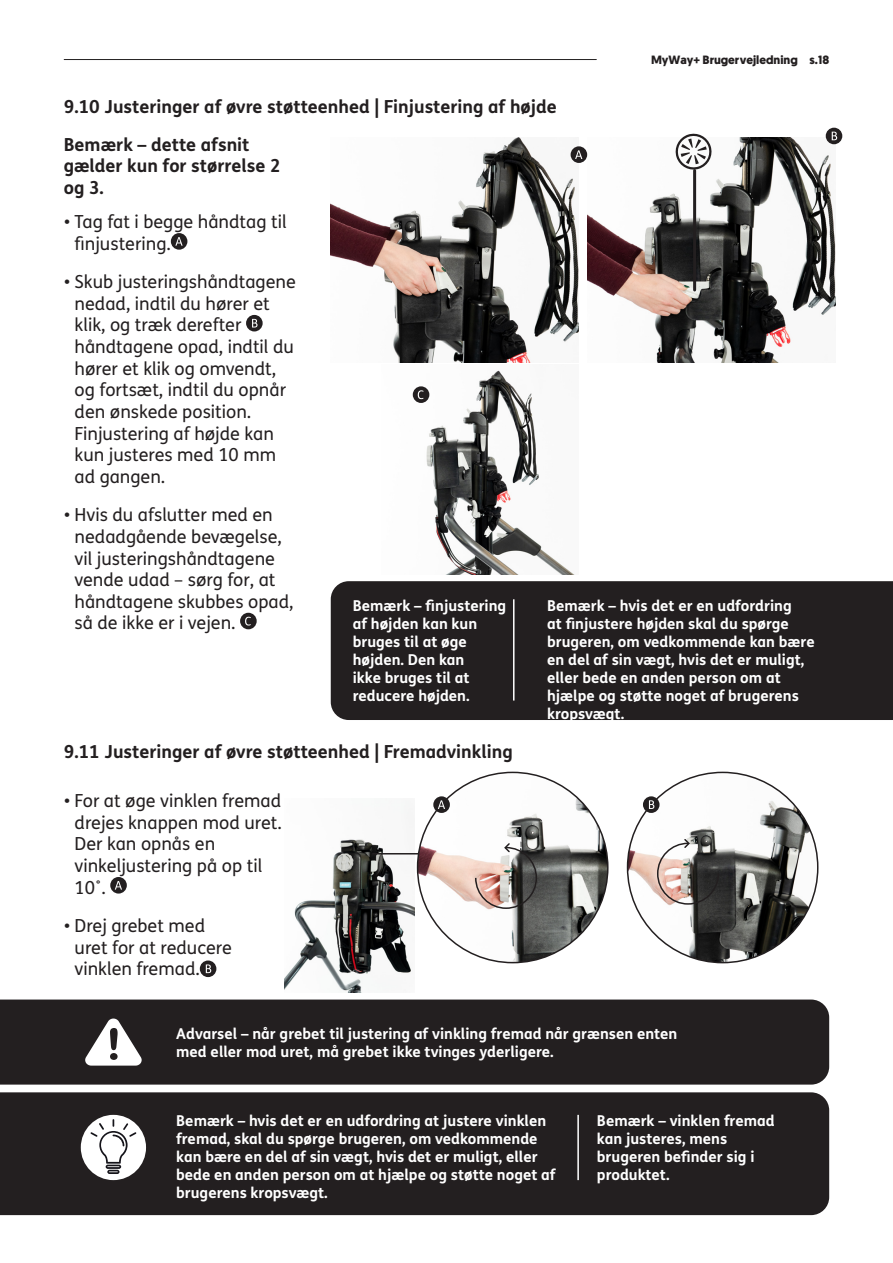
<style>
.page{position:relative;width:893px;height:1263px;background:#fff}
.page>*{position:absolute;margin:0;border:0;box-sizing:border-box;transform-origin:0 0}
.t1{font:18px/21.6px "FS Me";color:#231f20}
.t2{font:700 18px/21.6px "FS Me";color:#231f20}
.t3{font:700 15px/18px "FS Me";color:#fff}
.t4{font:700 12px "Geomanist";color:#231f20}
</style>
<div class="page">
<hr style="left:64px;top:59px;width:532px;height:1px;background:#231f20">
<div style="left:331px;top:581px;width:562px;height:139px;background:#231f20"></div>
<div style="left:110px;top:877px;width:17px;height:16px;background:#231f20;border-radius:50%"></div>
<svg style="left:115px;top:881px;width:7px;height:8px"></svg>
<svg style="left:200px;top:960px;width:16px;height:17px"></svg>
<svg style="left:206px;top:964px;width:5px;height:9px"></svg>
<div style="left:0;top:1092px;width:829px;height:123px;background:#231f20"></div>
<div style="left:81px;top:1115px;width:65px;height:65px;background:#fff;border-radius:50%"></div>
<svg style="left:107px;top:1170px;width:12px;height:4px"></svg>
<svg style="left:90px;top:1119px;width:46px;height:53px"></svg>
<img style="left:285px;top:812px;width:129px;height:180px">
<div style="left:0;top:999px;width:829px;height:85px;background:#231f20"></div>
<svg style="left:85px;top:1018px;width:57px;height:47px"></svg>
<hr style="left:577px;top:1115px;width:2px;height:65px;background:#fff">
<img style="left:418px;top:772px;width:190px;height:191px;border-radius:95px">
<img style="left:627px;top:772px;width:191px;height:191px;border-radius:95px">
<hr style="left:372px;top:853px;width:46px;height:1px;background:#231f20">
<div style="left:433px;top:796px;width:17px;height:17px;background:#231f20;border-radius:50%"></div>
<svg style="left:438px;top:800px;width:7px;height:9px"></svg>
<div style="left:643px;top:796px;width:16px;height:17px;background:#231f20;border-radius:50%"></div>
<svg style="left:649px;top:800px;width:5px;height:9px"></svg>
<svg style="left:474px;top:842px;width:64px;height:68px"></svg>
<svg style="left:656px;top:837px;width:64px;height:68px"></svg>
<img style="left:587px;top:137px;width:249px;height:225px">
<div style="left:171px;top:233px;width:16px;height:17px;background:#231f20;border-radius:50%"></div>
<svg style="left:175px;top:237px;width:8px;height:9px"></svg>
<svg style="left:246px;top:315px;width:17px;height:16px"></svg>
<svg style="left:252px;top:319px;width:5px;height:8px"></svg>
<div style="left:240px;top:613px;width:17px;height:16px;background:#231f20;border-radius:50%"></div>
<svg style="left:245px;top:617px;width:6px;height:8px"></svg>
<hr style="left:513px;top:599px;width:1px;height:101px;background:#fff">
<svg style="left:826px;top:128px;width:16px;height:16px"></svg>
<svg style="left:832px;top:132px;width:5px;height:8px"></svg>
<svg style="left:673px;top:133px;width:41px;height:39px"></svg>
<hr style="left:693px;top:170px;width:3px;height:120px;background:#231f20">
<img style="left:330px;top:137px;width:249px;height:225px">
<div style="left:571px;top:146px;width:16px;height:17px;background:#231f20;border-radius:50%"></div>
<svg style="left:575px;top:150px;width:7px;height:9px"></svg>
<img style="left:412px;top:370px;width:162px;height:204px">
<div style="left:413px;top:386px;width:16px;height:17px;background:#231f20;border-radius:50%"></div>
<svg style="left:418px;top:390px;width:6px;height:9px"></svg>
<p class="t2" style="left:64px;top:95px;width:494px">9.10 Justeringer af øvre støtteenhed | Finjustering af højde</p>
<p class="t2" style="left:64px;top:133px;width:218px">Bemærk – dette afsnit gælder kun for størrelse 2 og 3.</p>
<p class="t4" style="left:651px;top:52px;width:180px">MyWay+ Brugervejledning s.18</p>
<p class="t1" style="left:75px;top:211px;width:214px;text-indent:-11px">• Tag fat i begge håndtag til finjustering.</p>
<p class="t1" style="left:75px;top:271px;width:223px;text-indent:-11px">• Skub justeringshåndtagene nedad, indtil du hører et klik, og træk derefter håndtagene opad, indtil du hører et klik og omvendt, og fortsæt, indtil du opnår den ønskede position.<br>Finjustering af højde kan kun justeres med 10 mm ad gangen.</p>
<p class="t1" style="left:75px;top:504px;width:220px;text-indent:-11px">• Hvis du afslutter med en nedadgående bevægelse, vil justeringshåndtagene vende udad – sørg for, at håndtagene skubbes opad, så de ikke er i vejen.</p>
<p class="t3" style="left:353px;top:595px;width:155px">Bemærk – finjustering af højden kan kun bruges til at øge højden. Den kan<br>ikke bruges til at reducere højden.</p>
<p class="t3" style="left:547px;top:595px;width:269px">Bemærk – hvis det er en udfordring<br>at finjustere højden skal du spørge brugeren, om vedkommende kan bære en del af sin vægt, hvis det er muligt, eller bede en anden person om at hjælpe og støtte noget af brugerens kropsvægt.</p>
<p class="t2" style="left:64px;top:739px;width:450px">9.11 Justeringer af øvre støtteenhed | Fremadvinkling</p>
<p class="t1" style="left:75px;top:790px;width:209px;text-indent:-11px">• For at øge vinklen fremad drejes knappen mod uret.<br>Der kan opnås en vinkeljustering på op til<br>10˚.</p>
<p class="t1" style="left:75px;top:915px;width:159px;text-indent:-11px">• Drej grebet med uret for at reducere vinklen fremad.</p>
<p class="t3" style="left:176px;top:1024px;width:503px">Advarsel – når grebet til justering af vinkling fremad når grænsen enten med eller mod uret, må grebet ikke tvinges yderligere.</p>
<p class="t3" style="left:176px;top:1111px;width:381px">Bemærk – hvis det er en udfordring at justere vinklen fremad, skal du spørge brugeren, om vedkommende kan bære en del af sin vægt, hvis det er muligt, eller bede en anden person om at hjælpe og støtte noget af brugerens kropsvægt.</p>
<p class="t3" style="left:597px;top:1111px;width:179px">Bemærk – vinklen fremad kan justeres, mens brugeren befinder sig i produktet.</p>
</div>
